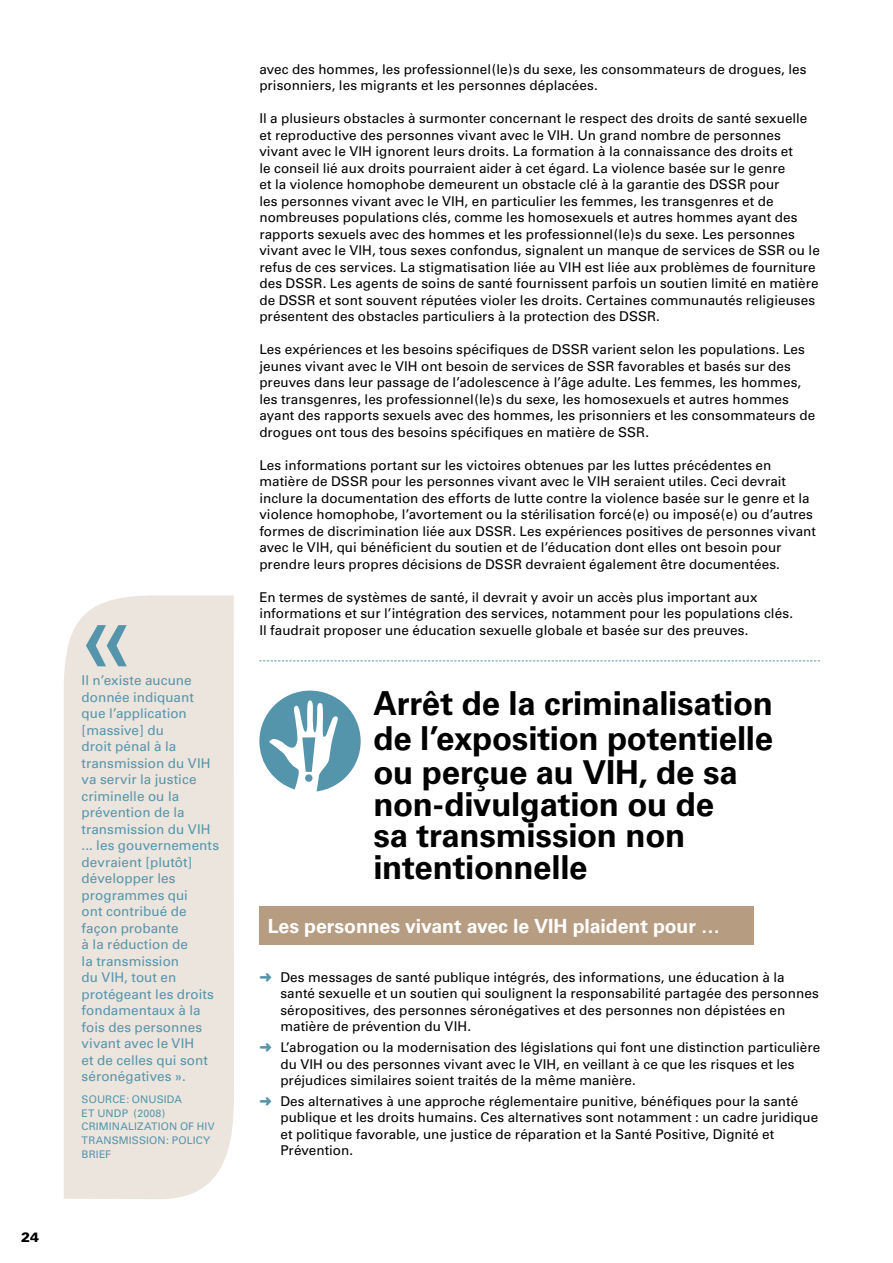
<style>
.page{position:relative;width:893px;height:1263px;background:#fff}
.page>*{position:absolute;margin:0;border:0;box-sizing:border-box;transform-origin:0 0}
.t1{font:700 33px/34.5px "Univers";letter-spacing:-.01em;color:#000;text-align:justify}
.t2{font:700 19.5px "Univers";letter-spacing:-.005em;color:#fff}
.t3{font:13.5px/16.5px "Univers";letter-spacing:.005em;color:#000}
.t4{font:13.5px/16.5px "Univers";color:#5595ab}
.t5{font:900 13.5px "Univers";color:#000}
.t6{font:10.5px/13.5px "Univers";letter-spacing:.01em;color:#5595ab}
.s1{color:#5595ab}
</style>
<div class="page">
<div style="left:64px;top:595px;width:170px;height:604px;background:#ece5de"></div>
<svg style="left:259px;top:660px;width:561px;height:1px"></svg>
<svg style="left:259px;top:691px;width:102px;height:100px"></svg>
<div style="left:305px;top:774px;width:7px;height:8px;background:#5595ab;border-radius:50%"></div>
<div style="left:259px;top:906px;width:495px;height:39px;background:#b69d82"></div>
<svg style="left:86px;top:625px;width:41px;height:41px;background:#a8c1c7"></svg>
<p class="t5" style="left:21px;top:1228px;width:20px">24</p>
<p class="t4" style="left:82px;top:672px;width:139px">Il n’existe aucune donnée indiquant que l’application [massive] du<br>droit pénal à la transmission du VIH va servir la justice criminelle ou la prévention de la transmission du VIH ... les gouvernements devraient [plutôt] développer les programmes qui<br>ont contribué de façon probante<br>à la réduction de<br>la transmission<br>du VIH, tout en protégeant les droits fondamentaux à la fois des personnes vivant avec le VIH<br>et de celles qui sont séronégatives ».</p>
<p class="t6" style="left:82px;top:1093px;width:16px">Source</p>
<p class="t6" style="left:82px;top:1093px;width:102px;text-indent:45px">: ONUSIDA et UNDP (2008)<br>Criminali</p>
<p class="t6" style="left:137px;top:1120px;width:15px">zation</p>
<p class="t6" style="left:180px;top:1120px;width:36px">of HIV</p>
<p class="t6" style="left:82px;top:1133px;width:8px">transmission</p>
<p class="t6" style="left:166px;top:1133px;width:20px">: Policy</p>
<p class="t6" style="left:82px;top:1147px;width:7px">brief</p>
<p class="t3" style="left:259px;top:61px;width:549px">avec des hommes, les professionnel(le)s du sexe, les consommateurs de drogues, les prisonniers, les migrants et les personnes déplacées.</p>
<p class="t3" style="left:259px;top:110px;width:562px">Il a plusieurs obstacles à surmonter concernant le respect des droits de santé sexuelle et reproductive des personnes vivant avec le VIH. Un grand nombre de personnes vivant avec le VIH ignorent leurs droits. La formation à la connaissance des droits et<br>le conseil lié aux droits pourraient aider à cet égard. La violence basée sur le genre<br>et la violence homophobe demeurent un obstacle clé à la garantie des DSSR pour<br>les personnes vivant avec le VIH, en particulier les femmes, les transgenres et de nombreuses populations clés, comme les homosexuels et autres hommes ayant des rapports sexuels avec des hommes et les professionnel(le)s du sexe. Les personnes vivant avec le VIH, tous sexes confondus, signalent un manque de services de SSR ou le refus de ces services. La stigmatisation liée au VIH est liée aux problèmes de fourniture des DSSR. Les agents de soins de santé fournissent parfois un soutien limité en matière de DSSR et sont souvent réputées violer les droits. Certaines communautés religieuses présentent des obstacles particuliers à la protection des DSSR.</p>
<p class="t3" style="left:259px;top:341px;width:557px">Les expériences et les besoins spécifiques de DSSR varient selon les populations. Les jeunes vivant avec le VIH ont besoin de services de SSR favorables et basés sur des preuves dans leur passage de l’adolescence à l’âge adulte. Les femmes, les hommes, les transgenres, les professionnel(le)s du sexe, les homosexuels et autres hommes ayant des rapports sexuels avec des hommes, les prisonniers et les consommateurs de drogues ont tous des besoins spécifiques en matière de SSR.</p>
<p class="t3" style="left:259px;top:457px;width:558px">Les informations portant sur les victoires obtenues par les luttes précédentes en matière de DSSR pour les personnes vivant avec le VIH seraient utiles. Ceci devrait inclure la documentation des efforts de lutte contre la violence basée sur le genre et la violence homophobe, l’avortement ou la stérilisation forcé(e) ou imposé(e) ou d’autres formes de discrimination liée aux DSSR. Les expériences positives de personnes vivant avec le VIH, qui bénéficient du soutien et de l’éducation dont elles ont besoin pour prendre leurs propres décisions de DSSR devraient également être documentées.</p>
<p class="t3" style="left:259px;top:589px;width:535px">En termes de systèmes de santé, il devrait y avoir un accès plus important aux informations et sur l’intégration des services, notamment pour les populations clés.<br>Il faudrait proposer une éducation sexuelle globale et basée sur des preuves.</p>
<h1 class="t1" style="left:373px;top:687px;width:401px">Arrêt de la criminalisation de l’exposition potentielle ou perçue au VIH, de sa</h1>
<h1 class="t1" style="left:373px;top:789px;width:342px;line-height:31.5px;text-align:left">non-divulgation ou de sa transmission non intentionnelle</h1>
<h2 class="t2" style="left:268px;top:914px;width:454px">Les personnes vivant avec le VIH plaident pour …</h2>
<p class="t3" style="left:280px;top:969px;width:540px;text-indent:-21px"><span class="s1">➜</span> Des messages de santé publique intégrés, des informations, une éducation à la santé sexuelle et un soutien qui soulignent la responsabilité partagée des personnes séropositives, des personnes séronégatives et des personnes non dépistées en matière de prévention du VIH.</p>
<p class="t3" style="left:280px;top:1039px;width:541px;text-indent:-21px"><span class="s1">➜</span> L’abrogation ou la modernisation des législations qui font une distinction particulière du VIH ou des personnes vivant avec le VIH, en veillant à ce que les risques et les préjudices similaires soient traités de la même manière.</p>
<p class="t3" style="left:280px;top:1093px;width:539px;text-indent:-21px"><span class="s1">➜</span> Des alternatives à une approche réglementaire punitive, bénéfiques pour la santé publique et les droits humains. Ces alternatives sont notamment : un cadre juridique et politique favorable, une justice de réparation et la Santé Positive, Dignité et Prévention.</p>
</div>
